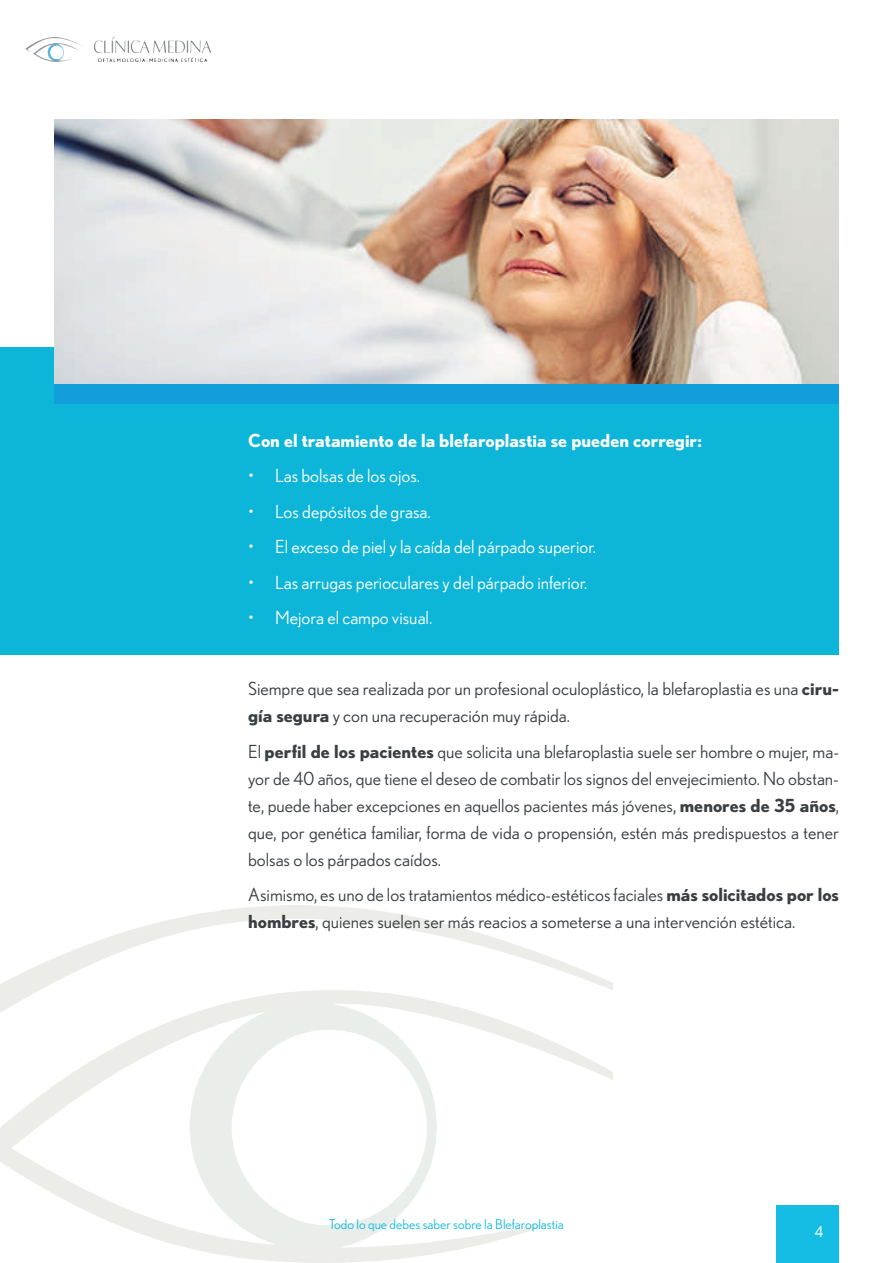
<style>
.page{position:relative;width:893px;height:1263px;background:#fff}
.page>*{position:absolute;margin:0;border:0;box-sizing:border-box;transform-origin:0 0}
.t1{font:18px/27px "Nobel";color:#3b3f42}
.t2{font:18px "Nobel";color:#fff}
.t3{font:700 18px "Nobel";color:#fff}
.t4{font:15px "Open Sans";color:#fff}
.t5{font:13.5px "Nobel";color:#18bce1}
.s1{font-weight:700}
</style>
<div class="page">
<img style="left:26px;top:37px;width:185px;height:25px">
<div style="left:777px;top:1205px;width:62px;height:58px;background:#15bce3"></div>
<div style="left:0;top:347px;width:839px;height:308px;background:#0db5d9"></div>
<img style="left:54px;top:119px;width:785px;height:266px">
<div style="left:54px;top:385px;width:785px;height:19px;background:#129eda"></div>
<p class="t3" style="left:248px;top:430px;width:455px">Con el tratamiento de la blefaroplastia se pueden corregir:</p>
<p class="t2" style="left:248px;top:466px;width:174px">• Las bolsas de los ojos.</p>
<p class="t2" style="left:248px;top:501px;width:184px">• Los depósitos de grasa.</p>
<p class="t2" style="left:248px;top:537px;width:349px">• El exceso de piel y la caída del párpado superior.</p>
<p class="t2" style="left:248px;top:572px;width:341px">• Las arrugas perioculares y del párpado inferior.</p>
<p class="t2" style="left:248px;top:608px;width:186px">• Mejora el campo visual.</p>
<p class="t1" style="left:248px;top:675px;width:592px">Siempre que sea realizada por un profesional oculoplástico, la blefaroplastia es una <span class="s1">ciru&shy;gía segura</span> y con una recuperación muy rápida.</p>
<p class="t1" style="left:248px;top:738px;width:592px;text-align:justify">El <span class="s1">perfil de los pacientes</span> que solicita una blefaroplastia suele ser hombre o mujer, ma&shy;yor de 40 años, que tiene el deseo de combatir los signos del envejecimiento. No obstan&shy;te, puede haber excepciones en aquellos pacientes más jóvenes, <span class="s1">menores de 35 años</span>, que, por genética familiar, forma de vida o propensión, estén más predispuestos a tener bolsas o los párpados caídos.</p>
<p class="t1" style="left:248px;top:881px;width:592px">Asimismo, es uno de los tratamientos médico-estéticos faciales <span class="s1">más solicitados por los hombres</span>, quienes suelen ser más reacios a someterse a una intervención estética.</p>
<p class="t5" style="left:329px;top:1216px;width:236px">Todo lo que debes saber sobre la Blefaroplastia</p>
<p class="t4" style="left:815px;top:1221px;width:10px">4</p>
</div>
